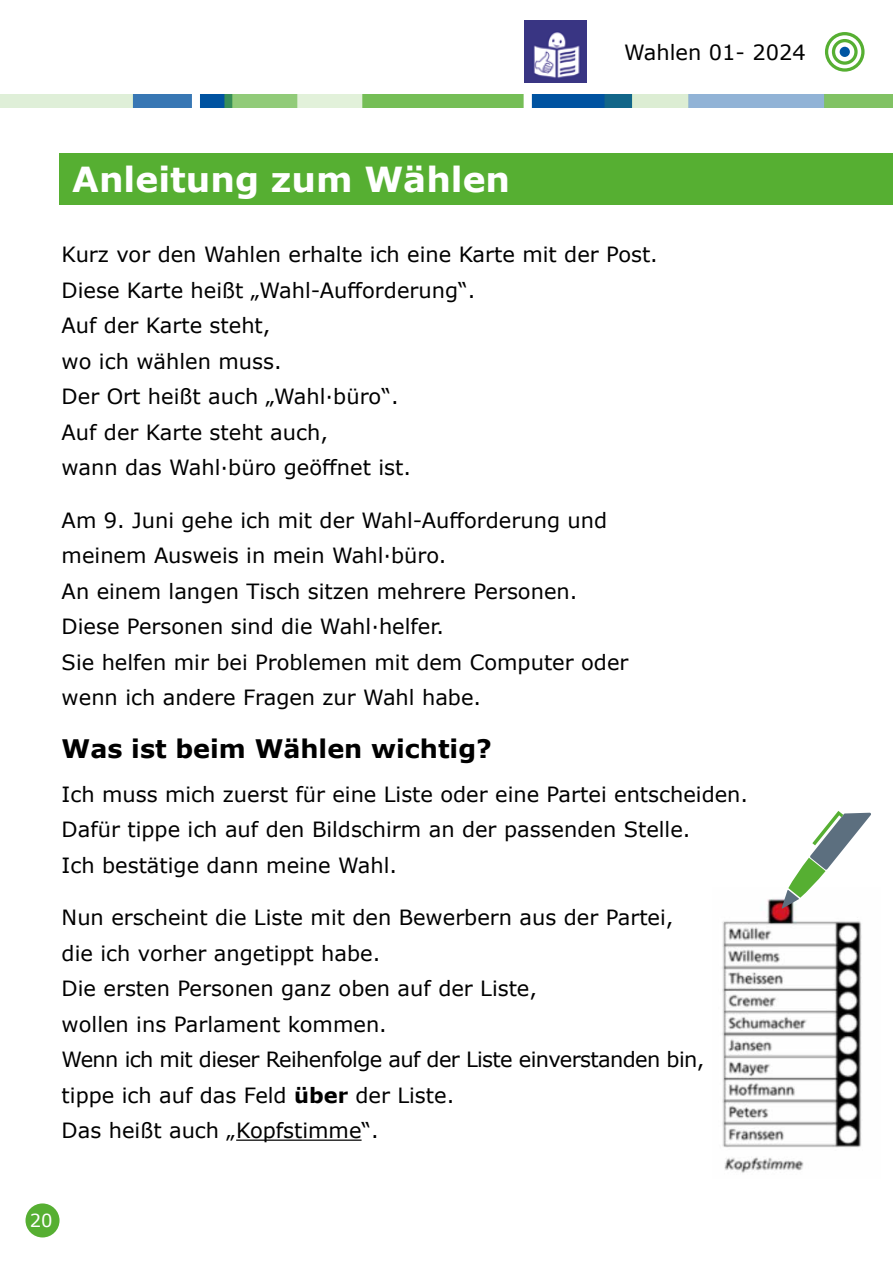
<style>
.page{position:relative;width:893px;height:1263px;background:#fff}
.page>*{position:absolute;margin:0;border:0;box-sizing:border-box;transform-origin:0 0}
.t1{font:700 34.5px "Verdana";color:#fff}
.t2{font:700 25.5px "Verdana";color:#000}
.t3{font:21px/35.5px "Verdana";color:#000}
.t4{font:18px "Verdana";color:#fff}
.s1{font-weight:700}
</style>
<div class="page">
<img style="left:722px;top:899px;width:140px;height:274px">
<img style="left:0;top:94px;width:893px;height:13px">
<div style="left:26px;top:1203px;width:34px;height:34px;background:#56af32;border-radius:50%"></div>
<svg style="left:827px;top:34px;width:36px;height:36px"></svg>
<div style="left:825px;top:32px;width:39px;height:40px;border:3px solid #56af32;border-radius:50%"></div>
<svg style="left:833px;top:41px;width:23px;height:22px"></svg>
<div style="left:832px;top:39px;width:26px;height:26px;border:3px solid #56af32;border-radius:50%"></div>
<div style="left:840px;top:47px;width:10px;height:10px;background:#0055a3;border-radius:50%"></div>
<div style="left:60px;top:154px;width:833px;height:51px;background:#56af32"></div>
<hr style="left:236px;top:1139px;width:126px;height:2px;background:#000">
<svg style="left:782px;top:811px;width:89px;height:97px"></svg>
<img style="left:524px;top:21px;width:62px;height:62px">
<p class="t3" style="left:624px;top:34px;width:183px">Wahlen 01- 2024</p>
<h1 class="t1" style="left:72px;top:155px;width:439px">Anleitung zum Wählen</h1>
<p class="t3" style="left:62px;top:236px;width:598px">Kurz vor den Wahlen erhalte ich eine Karte mit der Post.<br>Diese Karte heißt „Wahl-Aufforderung“.<br>Auf der Karte steht,<br>wo ich wählen muss.<br>Der Ort heißt auch „Wahl·büro“.<br>Auf der Karte steht auch,<br>wann das Wahl·büro geöffnet ist.</p>
<p class="t3" style="left:62px;top:502px;width:568px">Am 9. Juni gehe ich mit der Wahl-Aufforderung und meinem Ausweis in mein Wahl·büro.<br>An einem langen Tisch sitzen mehrere Personen.<br>Diese Personen sind die Wahl·helfer.<br>Sie helfen mir bei Problemen mit dem Computer oder wenn ich andere Fragen zur Wahl habe.</p>
<p class="t2" style="left:62px;top:730px;width:432px">Was ist beim Wählen wichtig?</p>
<p class="t3" style="left:62px;top:776px;width:688px">Ich muss mich zuerst für eine Liste oder eine Partei entscheiden.<br>Dafür tippe ich auf den Bildschirm an der passenden Stelle.<br>Ich bestätige dann meine Wahl.</p>
<p class="t3" style="left:62px;top:900px;width:644px">Nun erscheint die Liste mit den Bewerbern aus der Partei, die ich vorher angetippt habe.<br>Die ersten Personen ganz oben auf der Liste,<br>wollen ins Parlament kommen.<br>Wenn ich mit dieser Reihenfolge auf der Liste einverstanden bin, tippe ich auf das Feld <span class="s1">über</span> der Liste.<br>Das heißt auch „Kopfstimme“.</p>
<p class="t4" style="left:30px;top:1208px;width:24px">20</p>
</div>
